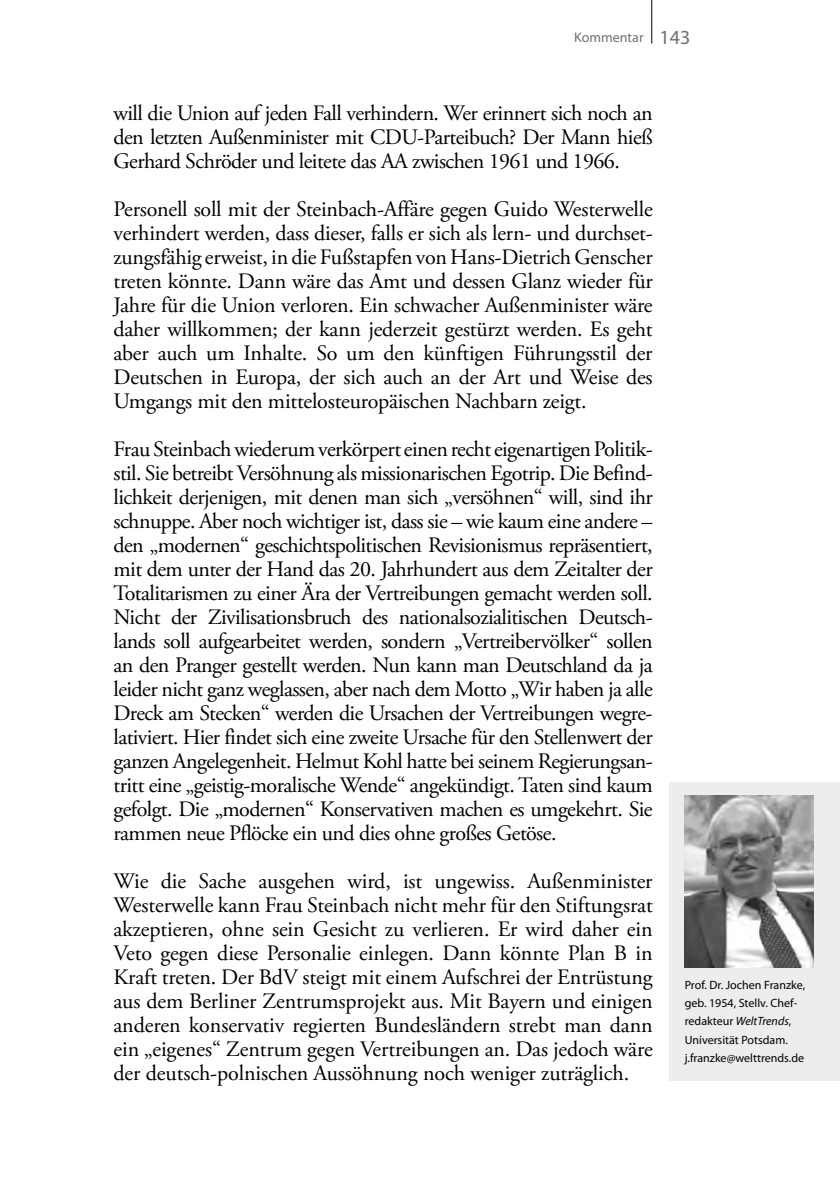
<style>
.page{position:relative;width:840px;height:1191px;background:#fff}
.page>*{position:absolute;margin:0;border:0;box-sizing:border-box;transform-origin:0 0}
.t1{font:22px/24px "Adobe Garamond Pro";letter-spacing:-.025em;color:#000;text-align:justify}
.t2{font:14px "Myriad Pro";color:#707173}
.t3{font:12px/18px "Myriad Pro";color:#000}
.s1{font-size:20px}
.s2{font-style:italic}
</style>
<div class="page">
<hr style="left:651px;top:0;width:1px;height:44px;background:#000">
<div style="left:669px;top:781px;width:170px;height:299px;background:#eceded"></div>
<img style="left:684px;top:796px;width:128px;height:171px">
<p class="t2" style="left:574px;top:28px;width:118px">Kommentar <span class="s1">143</span></p>
<p class="t1" style="left:113px;top:102px;width:540px">will die Union auf jeden Fall verhindern. Wer erinnert sich noch an den letzten Außenminister mit CDU-Parteibuch? Der Mann hieß Gerhard Schröder und leitete das AA zwischen 1961 und 1966.</p>
<p class="t1" style="left:113px;top:198px;width:540px">Personell soll mit der Steinbach-Affäre gegen Guido Westerwelle verhindert werden, dass dieser, falls er sich als lern- und durchset&shy;zungsfähig erweist, in die Fußstapfen von Hans-Dietrich Genscher treten könnte. Dann wäre das Amt und dessen Glanz wieder für Jahre für die Union verloren. Ein schwacher Außenminister wäre daher willkommen; der kann jederzeit gestürzt werden. Es geht aber auch um Inhalte. So um den künftigen Führungsstil der Deutschen in Europa, der sich auch an der Art und Weise des Umgangs mit den mittelosteuropäischen Nachbarn zeigt.</p>
<p class="t1" style="left:113px;top:438px;width:540px">Frau Steinbach wiederum verkörpert einen recht eigenartigen Politik&shy;stil. Sie betreibt Versöhnung als missionarischen Egotrip. Die Befind&shy;lichkeit derjenigen, mit denen man sich „versöhnen“ will, sind ihr schnuppe. Aber noch wichtiger ist, dass sie – wie kaum eine andere – den „modernen“ geschichtspolitischen Revisionismus repräsentiert, mit dem unter der Hand das 20. Jahrhundert aus dem Zeitalter der Totalitarismen zu einer Ära der Vertreibungen gemacht werden soll.<br>Nicht der Zivilisationsbruch des nationalsozialitischen Deutsch&shy;lands soll aufgearbeitet werden, sondern „Vertreibervölker“ sollen an den Pranger gestellt werden. Nun kann man Deutschland da ja leider nicht ganz weglassen, aber nach dem Motto „Wir haben ja alle Dreck am Stecken“ werden die Ursachen der Vertreibungen wegre&shy;lativiert. Hier findet sich eine zweite Ursache für den Stellenwert der ganzen Angelegenheit. Helmut Kohl hatte bei seinem Regierungsan&shy;tritt eine „geistig-moralische Wende“ angekündigt. Taten sind kaum gefolgt. Die „modernen“ Konservativen machen es umgekehrt. Sie rammen neue Pflöcke ein und dies ohne großes Getöse.</p>
<p class="t1" style="left:113px;top:870px;width:540px">Wie die Sache ausgehen wird, ist ungewiss. Außenminister Westerwelle kann Frau Steinbach nicht mehr für den Stiftungsrat akzeptieren, ohne sein Gesicht zu verlieren. Er wird daher ein Veto gegen diese Personalie einlegen. Dann könnte Plan B in Kraft treten. Der BdV steigt mit einem Aufschrei der Entrüstung aus dem Berliner Zentrumsprojekt aus. Mit Bayern und einigen anderen konservativ regierten Bundesländern strebt man dann ein „eigenes“ Zentrum gegen Vertreibungen an. Das jedoch wäre der deutsch-polnischen Aussöhnung noch weniger zuträglich.</p>
<p class="t3" style="left:684px;top:976px;width:122px">Prof. Dr. Jochen Franzke, geb. 1954, Stellv. Chef&shy;redakteur <span class="s2">WeltTrends</span>,<br>Universität Potsdam. j.franzke@welttrends.de</p>
</div>
